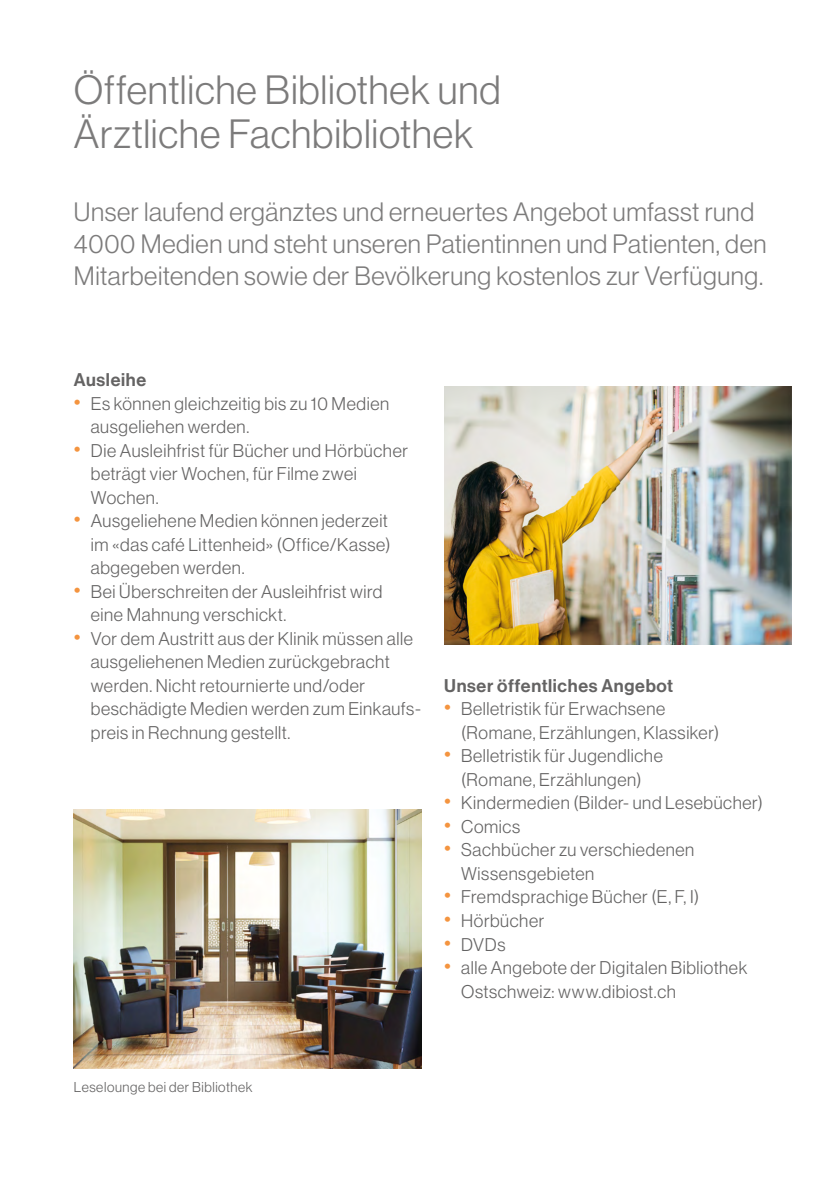
<style>
.page{position:relative;width:840px;height:1191px;background:#fff}
.page>*{position:absolute;margin:0;border:0;box-sizing:border-box;transform-origin:0 0}
.t1{font:40px/44px "N Haas Grotesk DS Pro 45 Lt";letter-spacing:.02em;color:#7c7b7b}
.t2{font:26px/32px "N Haas Grotesk DS Pro 45 Lt";letter-spacing:.02em;color:#7c7b7b}
.t3{font:18px/23.6px "N Haas Grotesk DS Pro 45 Lt";letter-spacing:.035em;color:#646363}
.t4{font:18px "N Haas Grotesk DS Pro 65 Md";letter-spacing:.035em;color:#646363}
.t5{font:14px "N Haas Grotesk DS Pro 45 Lt";letter-spacing:.045em;color:#646363}
.s1{font-size:24px;color:#f4943f}
</style>
<div class="page">
<img style="left:74px;top:809px;width:347px;height:259px">
<img style="left:444px;top:386px;width:347px;height:258px">
<h1 class="t1" style="left:74px;top:68px;width:428px">Öffentliche Bibliothek und<br>Ärztliche Fachbibliothek</h1>
<h2 class="t2" style="left:74px;top:196px;width:694px">Unser laufend ergänztes und erneuertes Angebot umfasst rund<br>4000 Medien und steht unseren Patientinnen und Patienten, den<br>Mitarbeitenden sowie der Bevölkerung kostenlos zur Verfügung.</h2>
<p class="t4" style="left:74px;top:369px;width:74px">Ausleihe</p>
<p class="t3" style="left:91px;top:391px;width:300px;text-indent:-17px"><span class="s1">•</span> Es können gleichzeitig bis zu 10 Medien ausgeliehen werden.</p>
<p class="t3" style="left:91px;top:438px;width:318px;text-indent:-17px"><span class="s1">•</span> Die Ausleihfrist für Bücher und Hörbücher beträgt vier Wochen, für Filme zwei<br>Wochen.</p>
<p class="t3" style="left:91px;top:509px;width:301px;text-indent:-17px"><span class="s1">•</span> Ausgeliehene Medien können jederzeit im «das café Littenheid» (Office/Kasse) abgegeben werden.</p>
<p class="t3" style="left:91px;top:579px;width:293px;text-indent:-17px"><span class="s1">•</span> Bei Überschreiten der Ausleihfrist wird eine Mahnung verschickt.</p>
<p class="t3" style="left:91px;top:626px;width:331px;text-indent:-17px"><span class="s1">•</span> Vor dem Austritt aus der Klinik müssen alle ausgeliehenen Medien zurückgebracht werden. Nicht retournierte und/oder beschädigte Medien werden zum Einkaufs&shy;preis in Rechnung gestellt.</p>
<p class="t4" style="left:444px;top:675px;width:230px">Unser öffentliches Angebot</p>
<p class="t3" style="left:461px;top:697px;width:259px;text-indent:-17px"><span class="s1">•</span> Belletristik für Erwachsene (Romane, Erzählungen, Klassiker)</p>
<p class="t3" style="left:444px;top:744px;width:220px;text-align:center"><span class="s1">•</span> Belletristik für Jugendliche (Romane, Erzählungen)</p>
<p class="t3" style="left:444px;top:791px;width:320px"><span class="s1">•</span> Kindermedien (Bilder- und Lesebücher)</p>
<p class="t3" style="left:444px;top:814px;width:78px"><span class="s1">•</span> Comics</p>
<p class="t3" style="left:461px;top:838px;width:234px;text-indent:-17px"><span class="s1">•</span> Sachbücher zu verschiedenen<br>Wissensgebieten</p>
<p class="t3" style="left:444px;top:885px;width:256px"><span class="s1">•</span> Fremdsprachige Bücher (E, F, I)</p>
<p class="t3" style="left:444px;top:909px;width:102px"><span class="s1">•</span> Hörbücher</p>
<p class="t3" style="left:444px;top:932px;width:63px"><span class="s1">•</span> DVDs</p>
<p class="t3" style="left:461px;top:956px;width:287px;text-indent:-17px"><span class="s1">•</span> alle Angebote der Digitalen Bibliothek<br>Ostschweiz: www.dibiost.ch</p>
<p class="t5" style="left:74px;top:1078px;width:180px">Leselounge bei der Bibliothek</p>
</div>
